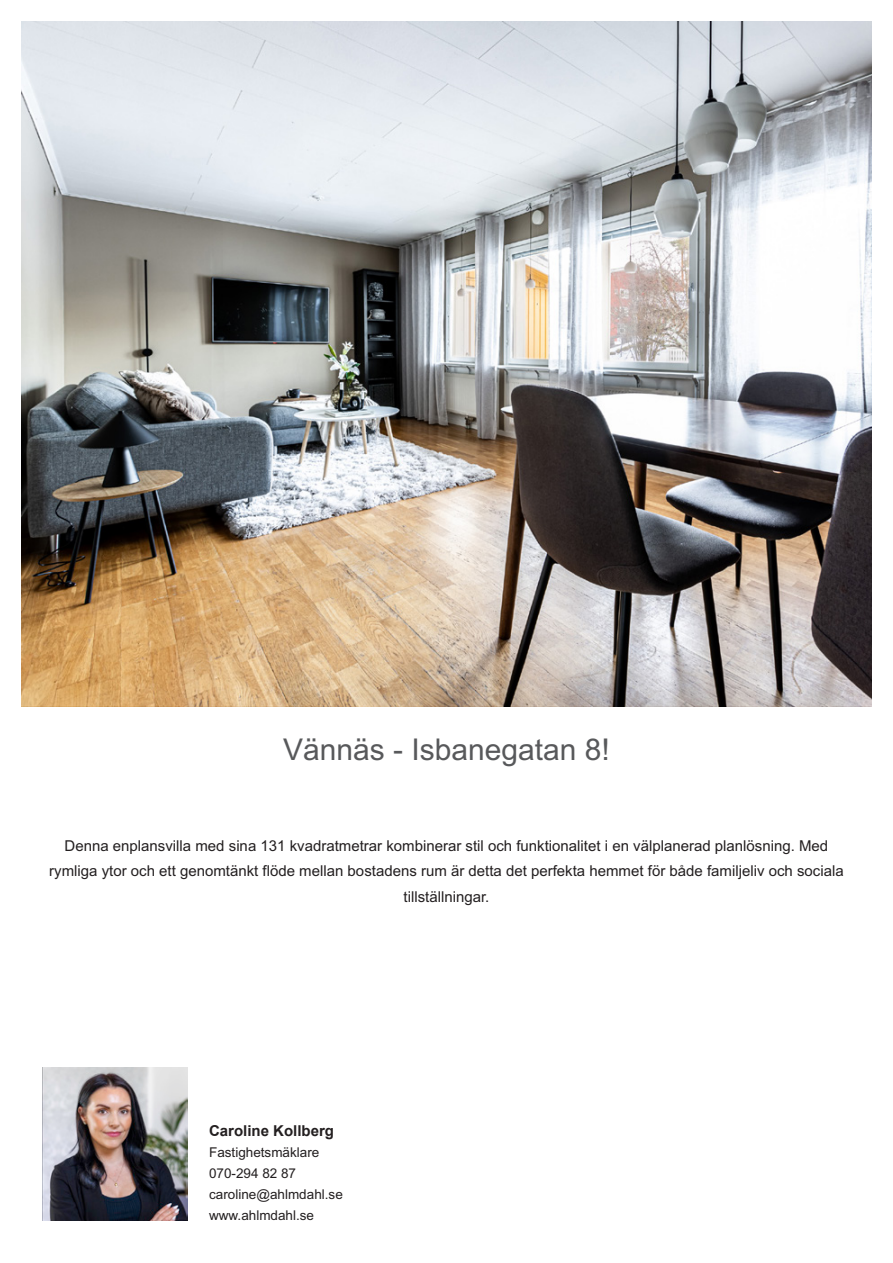
<style>
.page{position:relative;width:893px;height:1263px;background:#fff}
.page>*{position:absolute;margin:0;border:0;box-sizing:border-box;transform-origin:0 0}
.t1{font:30px "Arial";color:#58595b}
.t2{font:15px/25.5px "Arial";color:#231f20;text-align:center}
.t3{font:700 15px "Arial";color:#231f20}
.t4{font:13.5px/21px "Arial";color:#231f20}
</style>
<div class="page">
<img style="left:21px;top:21px;width:851px;height:686px">
<img style="left:43px;top:1067px;width:145px;height:153px">
<h1 class="t1" style="left:283px;top:729px;width:328px">Vännäs ‑ Isbanegatan 8!</h1>
<p class="t2" style="left:49px;top:832px;width:796px">Denna enplansvilla med sina 131 kvadratmetrar kombinerar stil och funktionalitet i en välplanerad planlösning. Med rymliga ytor och ett genomtänkt flöde mellan bostadens rum är detta det perfekta hemmet för både familjeliv och sociala tillställningar.</p>
<p class="t3" style="left:209px;top:1120px;width:127px">Caroline Kollberg</p>
<p class="t4" style="left:209px;top:1142px;width:135px">Fastighetsmäklare<br>070‑294 82 87 caroline@ahlmdahl.se www.ahlmdahl.se</p>
</div>
